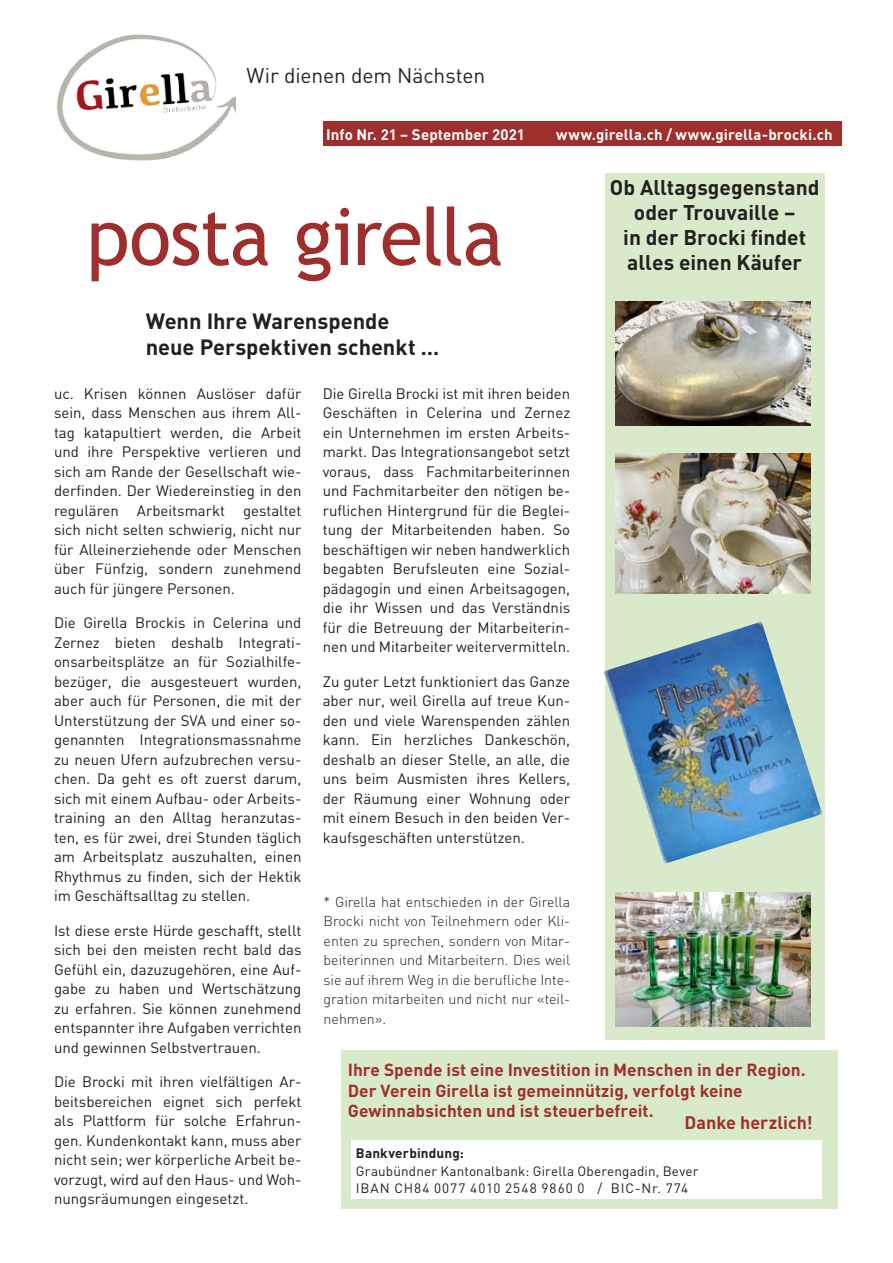
<style>
.page{position:relative;width:893px;height:1263px;background:#fff}
.page>*{position:absolute;margin:0;border:0;box-sizing:border-box;transform-origin:0 0}
.t1{font:79.35px "Trebuchet MS";letter-spacing:-.015em;color:#9f2f2d}
.t2{font:700 21.9px/26.2px "DIN";letter-spacing:-.005em;color:#231f20}
.t3{font:700 21px/25.2px "DIN";color:#231f20;text-align:center}
.t4{font:21px "DIN";letter-spacing:-.005em;color:#262626}
.t5{font:700 18px "DIN";color:#9f2f2d}
.t6{font:700 17.25px/20.7px "DIN";color:#9f2f2d}
.t7{font:15px/19.5px "DIN";color:#231f20;text-align:justify}
.t8{font:700 15px "DIN";letter-spacing:.01em;color:#fff}
.t9{font:300 14.25px/19.5px "DIN";color:#231f20;text-align:justify}
.t10{font:13.5px/17.2px "DIN";letter-spacing:.015em;color:#231f20}
.t11{font:700 13.5px "DIN";letter-spacing:.01em;color:#231f20}
</style>
<div class="page">
<div style="left:341px;top:1050px;width:496px;height:159px;background:#d9eaca"></div>
<div style="left:323px;top:122px;width:518px;height:24px;background:#9f2f2d"></div>
<div style="left:352px;top:1140px;width:470px;height:59px;background:#fff"></div>
<div style="left:605px;top:173px;width:220px;height:867px;background:#d9eaca"></div>
<img style="left:56px;top:34px;width:180px;height:127px">
<img style="left:615px;top:301px;width:196px;height:125px">
<img style="left:615px;top:454px;width:196px;height:139px">
<img style="left:615px;top:893px;width:196px;height:133px">
<img style="left:604px;top:621px;width:218px;height:243px">
<h3 class="t4" style="left:247px;top:62px;width:240px">Wir dienen dem Nächsten</h3>
<p class="t8" style="left:326px;top:125px;width:200px">Info Nr. 21 – September 2021</p>
<p class="t8" style="left:556px;top:125px;width:278px">www.girella.ch / www.girella-brocki.ch</p>
<h1 class="t1" style="left:86px;top:190px;width:418px">posta girella</h1>
<h2 class="t2" style="left:146px;top:307px;width:295px">Wenn Ihre Warenspende neue Perspektiven schenkt …</h2>
<h3 class="t3" style="left:610px;top:174px;width:211px">Ob Alltagsgegenstand oder Trouvaille –<br>in der Brocki findet alles einen Käufer</h3>
<p class="t7" style="left:54px;top:383px;width:249px">uc. Krisen können Auslöser dafür sein, dass Menschen aus ihrem All&shy;tag katapultiert werden, die Arbeit und ihre Perspektive verlieren und sich am Rande der Gesellschaft wie&shy;derfinden. Der Wiedereinstieg in den regulären Arbeitsmarkt gestaltet sich nicht selten schwierig, nicht nur für Alleinerziehende oder Menschen über Fünfzig, sondern zunehmend auch für jüngere Personen.</p>
<p class="t7" style="left:54px;top:613px;width:249px">Die Girella Brockis in Celerina und Zernez bieten deshalb Integrati&shy;onsarbeitsplätze an für Sozialhilfe&shy;bezüger, die ausgesteuert wurden, aber auch für Personen, die mit der Unterstützung der SVA und einer so&shy;genannten Integrationsmassnahme zu neuen Ufern aufzubrechen versu&shy;chen. Da geht es oft zuerst darum, sich mit einem Aufbau- oder Arbeits&shy;training an den Alltag heranzutas&shy;ten, es für zwei, drei Stunden täglich am Arbeitsplatz auszuhalten, einen Rhythmus zu finden, sich der Hektik im Geschäftsalltag zu stellen.</p>
<p class="t7" style="left:54px;top:920px;width:249px">Ist diese erste Hürde geschafft, stellt sich bei den meisten recht bald das Gefühl ein, dazuzugehören, eine Auf&shy;gabe zu haben und Wertschätzung zu erfahren. Sie können zunehmend entspannter ihre Aufgaben verrichten und gewinnen Selbstvertrauen.</p>
<p class="t7" style="left:54px;top:1072px;width:249px">Die Brocki mit ihren vielfältigen Ar&shy;beitsbereichen eignet sich perfekt als Plattform für solche Erfahrun&shy;gen. Kundenkontakt kann, muss aber nicht sein; wer körperliche Arbeit be&shy;vorzugt, wird auf den Haus- und Woh&shy;nungsräumungen eingesetzt.</p>
<p class="t7" style="left:323px;top:383px;width:249px">Die Girella Brocki ist mit ihren beiden Geschäften in Celerina und Zernez ein Unternehmen im ersten Arbeits&shy;markt. Das Integrationsangebot setzt voraus, dass Fachmitarbeiterinnen und Fachmitarbeiter den nötigen be&shy;ruflichen Hintergrund für die Beglei&shy;tung der Mitarbeitenden haben. So beschäftigen wir neben handwerklich begabten Berufsleuten eine Sozial&shy;pädagogin und einen Arbeitsagogen, die ihr Wissen und das Verständnis für die Betreuung der Mitarbeiterin&shy;nen und Mitarbeiter weitervermitteln.</p>
<p class="t7" style="left:323px;top:671px;width:249px">Zu guter Letzt funktioniert das Ganze aber nur, weil Girella auf treue Kun&shy;den und viele Warenspenden zählen kann. Ein herzliches Dankeschön, deshalb an dieser Stelle, an alle, die uns beim Ausmisten ihres Kellers, der Räumung einer Wohnung oder mit einem Besuch in den beiden Ver&shy;kaufsgeschäften unterstützen.</p>
<p class="t9" style="left:324px;top:891px;width:248px">* Girella hat entschieden in der Girella Brocki nicht von Teilnehmern oder Kli&shy;enten zu sprechen, sondern von Mitar&shy;beiterinnen und Mitarbeitern. Dies weil sie auf ihrem Weg in die berufliche Inte&shy;gration mitarbeiten und nicht nur «teil&shy;nehmen».</p>
<p class="t6" style="left:348px;top:1059px;width:459px">Ihre Spende ist eine Investition in Menschen in der Region.<br>Der Verein Girella ist gemeinnützig, verfolgt keine<br>Gewinnabsichten und ist steuerbefreit.</p>
<p class="t5" style="left:685px;top:1111px;width:130px">Danke herzlich!</p>
<p class="t11" style="left:356px;top:1144px;width:110px">Bankverbindung:</p>
<p class="t10" style="left:356px;top:1162px;width:344px">Graubündner Kantonalbank: Girella Oberengadin, Bever<br>IBAN CH84 0077 4010 2548 9860 0 / BIC-Nr. 774</p>
</div>
